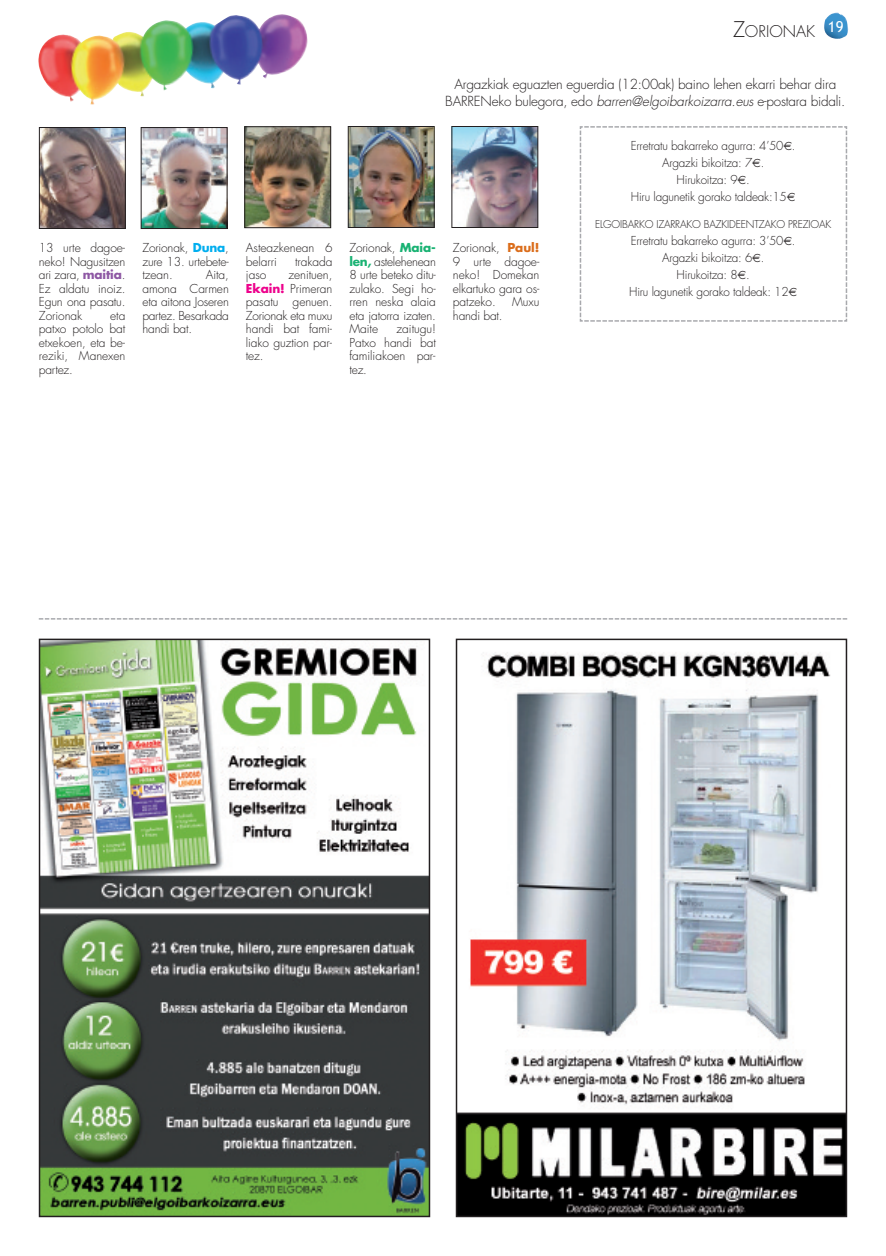
<style>
.page{position:relative;width:886px;height:1256px;background:#fff}
.page>*{position:absolute;margin:0;border:0;box-sizing:border-box;transform-origin:0 0}
.t1{font:300 15.75px "Futura";color:#231f20}
.t2{font:300 13.5px/17.2px "Futura";letter-spacing:-.015em;color:#231f20;text-align:center}
.t3{font:300 12px/13.5px "Futura";letter-spacing:-.015em;color:#231f20;text-align:justify}
.t4{font:300 10.5px "Futura";letter-spacing:-.015em;color:#231f20}
.s1{font-weight:700;color:#8e58a4}
.s2{font-weight:700;color:#00aeef}
.s3{font-weight:700;color:#ed028c}
.s4{font-size:21px}
.s5{font-style:italic}
.s6{font-weight:700;color:#19b273}
.s7{font-weight:700;color:#db6d1b}
</style>
<div class="page">
<img style="left:824px;top:13px;width:24px;height:26px">
<img style="left:38px;top:14px;width:270px;height:91px">
<svg style="left:39px;top:618px;width:808px;height:1px"></svg>
<img style="left:41px;top:129px;width:83px;height:98px">
<div style="left:39px;top:127px;width:87px;height:102px;border:1px solid #231f20"></div>
<img style="left:143px;top:129px;width:82px;height:98px">
<div style="left:141px;top:127px;width:86px;height:102px;border:1px solid #231f20"></div>
<img style="left:246px;top:128px;width:83px;height:98px">
<div style="left:244px;top:126px;width:87px;height:102px;border:1px solid #231f20"></div>
<img style="left:350px;top:128px;width:82px;height:98px">
<div style="left:348px;top:126px;width:86px;height:102px;border:1px solid #231f20"></div>
<img style="left:453px;top:128px;width:83px;height:98px">
<div style="left:451px;top:126px;width:87px;height:102px;border:1px solid #231f20"></div>
<img style="left:458px;top:652px;width:386px;height:562px">
<div style="left:455px;top:638px;width:392px;height:579px;border:2px solid #231f20"></div>
<img style="left:42px;top:641px;width:385px;height:573px">
<div style="left:39px;top:638px;width:391px;height:579px;border:2px solid #231f20"></div>
<svg style="left:579px;top:126px;width:268px;height:196px"></svg>
<p class="t3" style="left:39px;top:242px;width:88px">13 urte dagoe&shy;neko! Nagusitzen ari zara, <span class="s1">maitia</span>.<br>Ez aldatu inoiz.<br>Egun ona pasatu.<br>Zorionak</p>
<p class="t3" style="left:39px;top:309px;width:88px;text-indent:71px">eta patxo potolo bat etxekoen, eta be&shy;reziki, Manexen partez.</p>
<p class="t3" style="left:142px;top:242px;width:88px">Zorionak, <span class="s2">Duna</span>, zure 13. urtebete&shy;tzean.</p>
<p class="t3" style="left:142px;top:269px;width:88px;text-indent:63px">Aita, amona Carmen eta aitona Joseren partez. Besarkada handi bat.</p>
<p class="t3" style="left:246px;top:242px;width:88px">Asteazkenean 6 belarri</p>
<p class="t3" style="left:295px;top:255px;width:39px">trakada</p>
<p class="t3" style="left:246px;top:269px;width:88px;text-indent:43px">zenituen, <span class="s3">Ekain!</span> Primeran pasatu genuen.<br>Zorionak eta muxu handi bat fami&shy;liako guztion par&shy;tez.</p>
<p class="t3" style="left:246px;top:269px;width:22px">jaso</p>
<h1 class="t1" style="left:733px;top:24px;width:112px"><span class="s4">Z</span>ORIONAK <sup>19</sup></h1>
<p class="t2" style="left:445px;top:76px;width:401px">Argazkiak eguazten eguerdia (12:00ak) baino lehen ekarri behar dira<br>BARRENeko bulegora, edo <span class="s5">barren@elgoibarkoizarra.eus</span> e-postara bidali.</p>
<p class="t3" style="left:349px;top:242px;width:88px">Zorionak, <span class="s6">Maia&shy;len,</span> astelehenean 8 urte beteko ditu&shy;zulako. Segi ho&shy;rren neska alaia eta jatorra izaten.<br>Maite</p>
<p class="t3" style="left:349px;top:323px;width:88px;text-indent:47px">zaitugu!<br>Patxo handi bat familiakoen par&shy;tez.</p>
<p class="t3" style="left:453px;top:242px;width:88px">Zorionak, <span class="s7">Paul!<br></span>9 urte dagoe&shy;neko! Domekan elkartuko gara os&shy;patzeko.</p>
<p class="t3" style="left:512px;top:296px;width:29px">Muxu</p>
<p class="t3" style="left:453px;top:309px;width:51px">handi bat.</p>
<p class="t3" style="left:630px;top:139px;width:166px">Erretratu bakarreko agurra: 4’50 .</p>
<p class="t3" style="left:662px;top:157px;width:104px">Argazki bikoitza: 7 .</p>
<p class="t3" style="left:676px;top:174px;width:74px">Hirukoitza: 9 .</p>
<p class="t3" style="left:630px;top:191px;width:157px">Hiru lagunetik gorako taldeak:15</p>
<p class="t4" style="left:595px;top:219px;width:238px">ELGOIBARKO IZARRAKO BAZKIDEENTZAKO PREZIOAK</p>
<p class="t3" style="left:629px;top:233px;width:168px;line-height:17.1px;text-align:center">Erretratu bakarreko agurra: 3’50 .<br>Argazki bikoitza: 6 .<br>Hirukoitza: 8 .<br>Hiru lagunetik gorako taldeak: 12</p>
</div>
